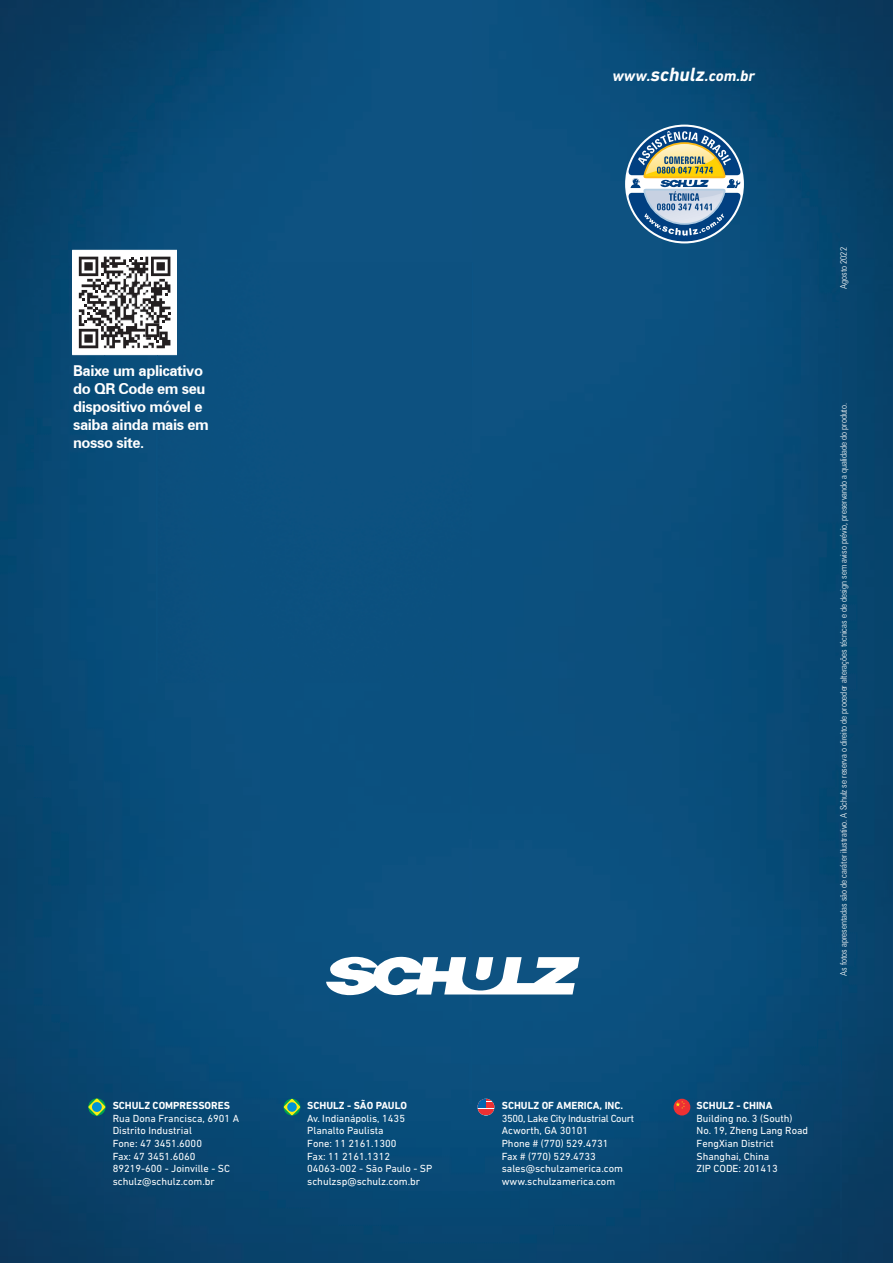
<style>
.page{position:relative;width:893px;height:1263px;background:#fff}
.page>*{position:absolute;margin:0;border:0;box-sizing:border-box;transform-origin:0 0}
.t1{font:italic 700 15.6px "DIN Next CYR";color:#fff}
.t2{font:700 15px/18px "Zurich BT";letter-spacing:-.03em;color:#fff}
.t3{font:10.5px/12.6px "DIN Next CYR";color:#fff}
.t4{font:700 10.5px "DIN Next CYR";color:#fff}
.t5{font:300 condensed 9px "Zurich BT";color:#fff}
.s1{font-size:19.5px}
</style>
<div class="page">
<img style="left:0;top:0;width:472px;height:262px">
<img style="left:472px;top:0;width:368px;height:1105px">
<img style="left:840px;top:0;width:53px;height:1263px">
<img style="left:0;top:262px;width:104px;height:1001px">
<div style="left:158px;top:262px;width:315px;height:843px;background:#0b507f"></div>
<img style="left:104px;top:355px;width:54px;height:908px">
<img style="left:157px;top:1105px;width:684px;height:158px">
<svg style="left:326px;top:956px;width:254px;height:39px"></svg>
<svg style="left:628px;top:127px;width:113px;height:114px;background:#73919f"></svg>
<svg style="left:88px;top:1098px;width:18px;height:18px"></svg>
<div style="left:92px;top:1102px;width:10px;height:10px;background:#0092d6;border-radius:50%"></div>
<svg style="left:284px;top:1099px;width:16px;height:16px"></svg>
<div style="left:287px;top:1102px;width:10px;height:10px;background:#0092d6;border-radius:50%"></div>
<svg style="left:674px;top:1099px;width:16px;height:16px"></svg>
<div style="left:477px;top:1099px;width:17px;height:16px;background:#ee3033;border-radius:50%"></div>
<svg style="left:477px;top:1100px;width:17px;height:15px"></svg>
<svg style="left:477px;top:1099px;width:9px;height:8px"></svg>
<svg style="left:72px;top:250px;width:105px;height:105px"></svg>
<img style="left:104px;top:265px;width:47px;height:44px">
<h2 class="t2" style="left:73px;top:361px;width:137px">Baixe um aplicativo do QR Code em seu dispositivo móvel e saiba ainda mais em nosso site.</h2>
<p class="t4" style="left:113px;top:1099px;width:119px">SCHULZ COMPRESSORES</p>
<p class="t3" style="left:113px;top:1112px;width:128px">Rua Dona Francisca, 6901 A<br>Distrito Industrial<br>Fone: 47 3451.6000<br>Fax: 47 3451.6060<br>89219-600 - Joinville - SC schulz@schulz.com.br</p>
<p class="t4" style="left:307px;top:1099px;width:101px">SCHULZ - SÃO PAULO</p>
<p class="t3" style="left:307px;top:1112px;width:127px">Av. Indianápolis, 1435<br>Planalto Paulista<br>Fone: 11 2161.1300<br>Fax: 11 2161.1312<br>04063-002 - São Paulo - SP schulzsp@schulz.com.br</p>
<h1 class="t1" style="left:612px;top:66px;width:144px">www.<span class="s1">schulz</span>.com.br</h1>
<p class="t4" style="left:502px;top:1099px;width:123px">SCHULZ OF AMERICA, INC.</p>
<p class="t3" style="left:502px;top:1112px;width:134px">3500, Lake City Industrial Court<br>Acworth, GA 30101<br>Phone # (770) 529.4731<br>Fax # (770) 529.4733 sales@schulzamerica.com www.schulzamerica.com</p>
<p class="t5" style="left:838px;top:289px;width:43px;rotate:-90deg">Agosto 2022</p>
<p class="t5" style="left:838px;top:976px;width:574px;rotate:-90deg">As fotos apresentadas são de caráter ilustrativo. A Schulz se reserva o direito de proceder alterações técnicas e de design sem aviso prévio, preservando a qualidade do produto.</p>
<p class="t4" style="left:696px;top:1099px;width:78px">SCHULZ - CHINA</p>
<p class="t3" style="left:696px;top:1112px;width:113px">Building no. 3 (South)<br>No. 19, Zheng Lang Road<br>FengXian District<br>Shanghai, China<br>ZIP CODE: 201413</p>
</div>
